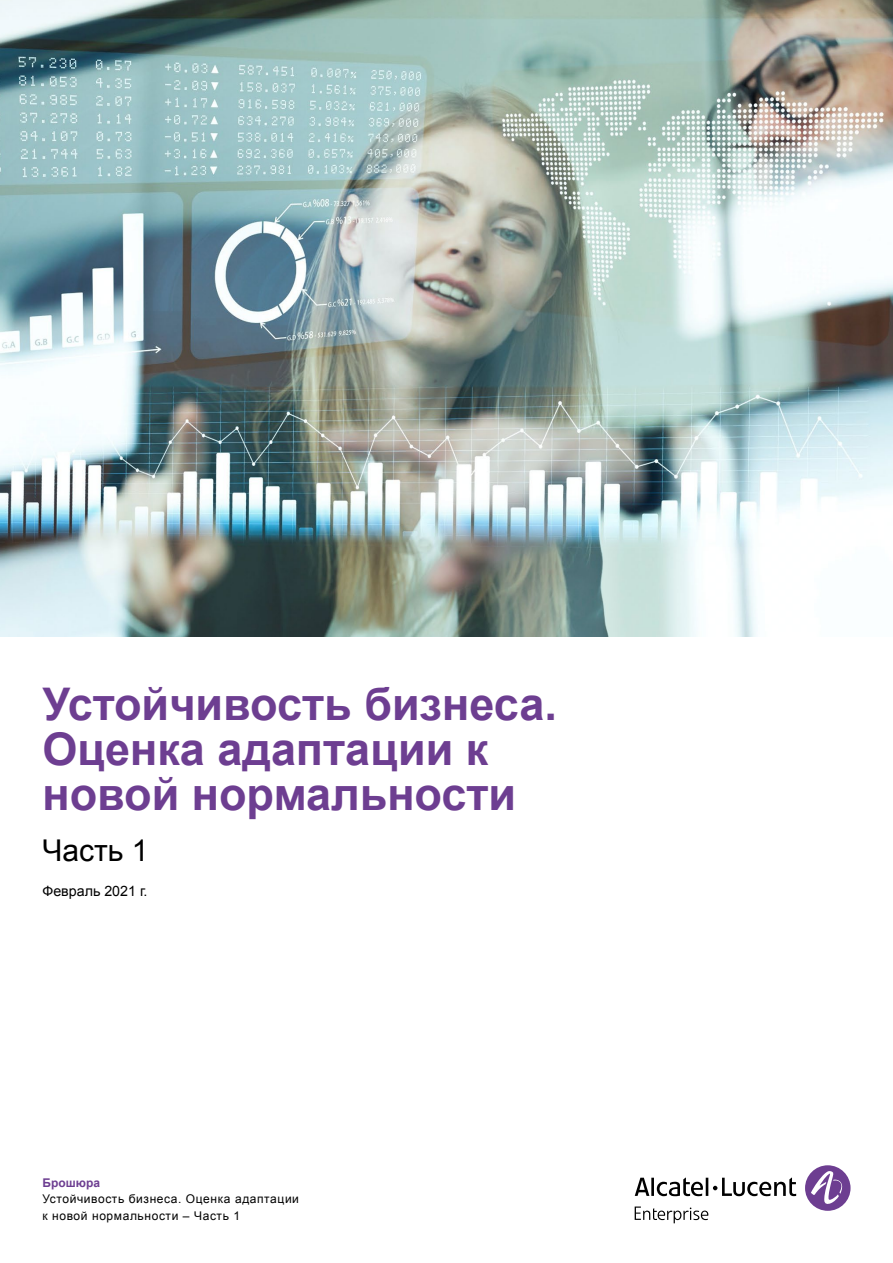
<style>
.page{position:relative;width:893px;height:1263px;background:#fff}
.page>*{position:absolute;margin:0;border:0;box-sizing:border-box;transform-origin:0 0}
.t1{font:700 45px/45px "Arial";color:#6d3e91}
.t2{font:30px "Arial";color:#000}
.t3{font:14.25px "Arial";color:#000}
.t4{font:12px/16.5px "Arial";letter-spacing:.05em;color:#000}
.t5{font:700 12px "Arial";color:#6d3e91}
</style>
<div class="page">
<img style="left:0;top:0;width:893px;height:636px">
<div style="left:805px;top:1165px;width:45px;height:46px;background:#6d3e91;border-radius:50%"></div>
<svg style="left:811px;top:1171px;width:34px;height:34px"></svg>
<svg style="left:635px;top:1177px;width:161px;height:19px"></svg>
<svg style="left:635px;top:1206px;width:73px;height:17px"></svg>
<h1 class="t1" style="left:43px;top:683px;width:516px">Устойчивость бизнеса.<br>Оценка адаптации к новой нормальности</h1>
<h2 class="t2" style="left:43px;top:831px;width:108px">Часть 1</h2>
<p class="t3" style="left:43px;top:881px;width:106px">Февраль 2021 г.</p>
<p class="t5" style="left:43px;top:1174px;width:59px">Брошюра</p>
<p class="t4" style="left:43px;top:1191px;width:258px">Устойчивость бизнеса. Оценка адаптации к новой нормальности – Часть 1</p>
</div>
